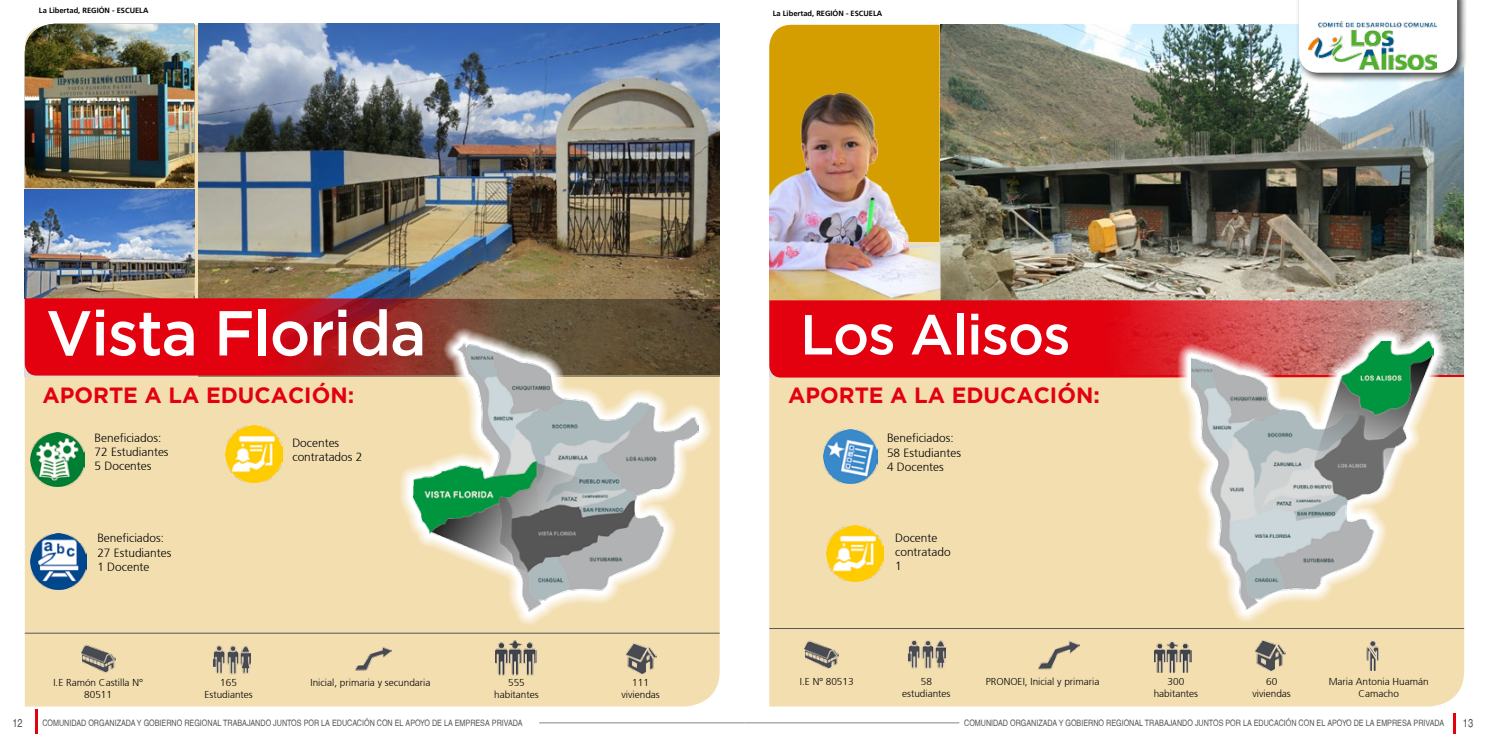
<style>
.page{position:relative;width:1489px;height:745px;background:#fff}
.page>*{position:absolute;margin:0;border:0;box-sizing:border-box;transform-origin:0 0}
.t1{font:500 63.25px "Gotham";letter-spacing:-.02em;color:#fff}
.t2{font:500 56.25px "Gotham";letter-spacing:-.02em;color:#fff}
.t3{font:700 22px "Gotham";color:#e3000f}
.t4{font:300 11.88px/14.2px "Frutiger 45";color:#000}
.t5{font:condensed 11.25px "Helvetica";color:#565656}
.t6{font:300 10px/12px "Frutiger 45";color:#000;text-align:center}
.t7{font:condensed 8.75px "Helvetica";color:#565656}
.t8{font:700 7.5px "Frutiger 65";color:#000}
</style>
<div class="page">
<hr style="left:1452px;top:712px;width:3px;height:21px;background:#e3000f">
<hr style="left:35px;top:709px;width:3px;height:24px;background:#e3000f">
<hr style="left:744px;top:721px;width:215px;height:2px;background:#9c9d9d">
<hr style="left:539px;top:721px;width:205px;height:2px;background:#9c9d9d">
<div style="left:25px;top:25px;width:694px;height:681px;background:#f3deb0"></div>
<div style="left:769px;top:25px;width:694px;height:681px;background:#f3deb0"></div>
<img style="left:198px;top:24px;width:521px;height:275px">
<svg style="left:198px;top:299px;width:521px;height:77px;background:#5d4b34"></svg>
<img style="left:25px;top:24px;width:169px;height:164px">
<img style="left:25px;top:190px;width:169px;height:108px">
<svg style="left:25px;top:298px;width:478px;height:77px;background:#ca0d17"></svg>
<svg style="left:399px;top:328px;width:313px;height:297px;background:#c9b28e"></svg>
<img style="left:413px;top:341px;width:285px;height:270px">
<img style="left:940px;top:25px;width:523px;height:350px">
<div style="left:769px;top:25px;width:170px;height:61px;background:#d59e00"></div>
<div style="left:1295px;top:0;width:172px;height:83px;background:#000;opacity:.75"></div>
<svg style="left:1298px;top:0;width:158px;height:73px"></svg>
<img style="left:1308px;top:21px;width:128px;height:49px">
<img style="left:769px;top:86px;width:171px;height:214px">
<svg style="left:769px;top:300px;width:677px;height:77px;background:#dd1823"></svg>
<svg style="left:1177px;top:327px;width:270px;height:296px;background:#e8c0a2"></svg>
<img style="left:1191px;top:341px;width:242px;height:268px">
<img style="left:31px;top:432px;width:53px;height:53px">
<img style="left:826px;top:524px;width:57px;height:57px">
<img style="left:31px;top:533px;width:56px;height:56px">
<img style="left:823px;top:429px;width:54px;height:54px">
<hr style="left:769px;top:628px;width:694px;height:1px;background:#565656">
<img style="left:624px;top:642px;width:32px;height:32px">
<img style="left:81px;top:644px;width:35px;height:28px">
<img style="left:213px;top:639px;width:37px;height:38px">
<img style="left:355px;top:640px;width:37px;height:36px">
<hr style="left:25px;top:632px;width:694px;height:1px;background:#565656">
<img style="left:496px;top:636px;width:41px;height:41px">
<img style="left:225px;top:425px;width:57px;height:57px">
<img style="left:1358px;top:640px;width:29px;height:29px">
<img style="left:1253px;top:640px;width:32px;height:30px">
<img style="left:804px;top:640px;width:34px;height:28px">
<img style="left:907px;top:640px;width:37px;height:29px">
<img style="left:1037px;top:640px;width:42px;height:28px">
<img style="left:1154px;top:640px;width:37px;height:32px">
<p class="t8" style="left:39px;top:6px;width:111px">La Libertad, REGIÓN - ESCUELA</p>
<p class="t8" style="left:772px;top:9px;width:111px">La Libertad, REGIÓN - ESCUELA</p>
<h1 class="t1" style="left:46px;top:297px;width:382px">Vista Florida</h1>
<h2 class="t2" style="left:800px;top:302px;width:272px">Los Alisos</h2>
<h3 class="t3" style="left:43px;top:382px;width:313px">APORTE A LA EDUCACIÓN:</h3>
<h3 class="t3" style="left:788px;top:382px;width:313px">APORTE A LA EDUCACIÓN:</h3>
<h3 class="t4" style="left:292px;top:435px;width:71px">Docentes contratados 2</h3>
<h3 class="t4" style="left:95px;top:430px;width:75px">Beneficiados:<br>72 Estudiantes<br>5 Docentes</h3>
<h3 class="t4" style="left:887px;top:431px;width:75px">Beneficiados:<br>58 Estudiantes<br>4 Docentes</h3>
<h3 class="t4" style="left:97px;top:531px;width:75px">Beneficiados:<br>27 Estudiantes<br>1 Docente</h3>
<h3 class="t4" style="left:895px;top:530px;width:57px">Docente contratado<br>1</h3>
<p class="t6" style="left:799px;top:675px;width:55px">I.E Nº 80513</p>
<p class="t6" style="left:985px;top:675px;width:115px">PRONOEI, Inicial y primaria</p>
<p class="t6" style="left:902px;top:675px;width:50px">58 estudiantes</p>
<p class="t6" style="left:1252px;top:675px;width:40px">60 viviendas</p>
<p class="t6" style="left:1328px;top:675px;width:102px">Maria Antonia Huamán<br>Camacho</p>
<p class="t6" style="left:53px;top:676px;width:91px">I.E Ramón Castilla N°<br>80511</p>
<p class="t6" style="left:310px;top:676px;width:121px">Inicial, primaria y secundaria</p>
<p class="t6" style="left:1153px;top:675px;width:46px">300 habitantes</p>
<p class="t6" style="left:204px;top:676px;width:50px">165<br>Estudiantes</p>
<p class="t6" style="left:621px;top:676px;width:40px">111 viviendas</p>
<p class="t6" style="left:494px;top:676px;width:46px">555 habitantes</p>
<p class="t5" style="left:12px;top:715px;width:12px">12</p>
<p class="t7" style="left:42px;top:717px;width:481px">COMUNIDAD ORGANIZADA Y GOBIERNO REGIONAL TRABAJANDO JUNTOS POR LA EDUCACIÓN CON EL APOYO DE LA EMPRESA PRIVADA</p>
<p class="t7" style="left:964px;top:717px;width:481px">COMUNIDAD ORGANIZADA Y GOBIERNO REGIONAL TRABAJANDO JUNTOS POR LA EDUCACIÓN CON EL APOYO DE LA EMPRESA PRIVADA</p>
<p class="t5" style="left:1462px;top:715px;width:12px">13</p>
</div>
